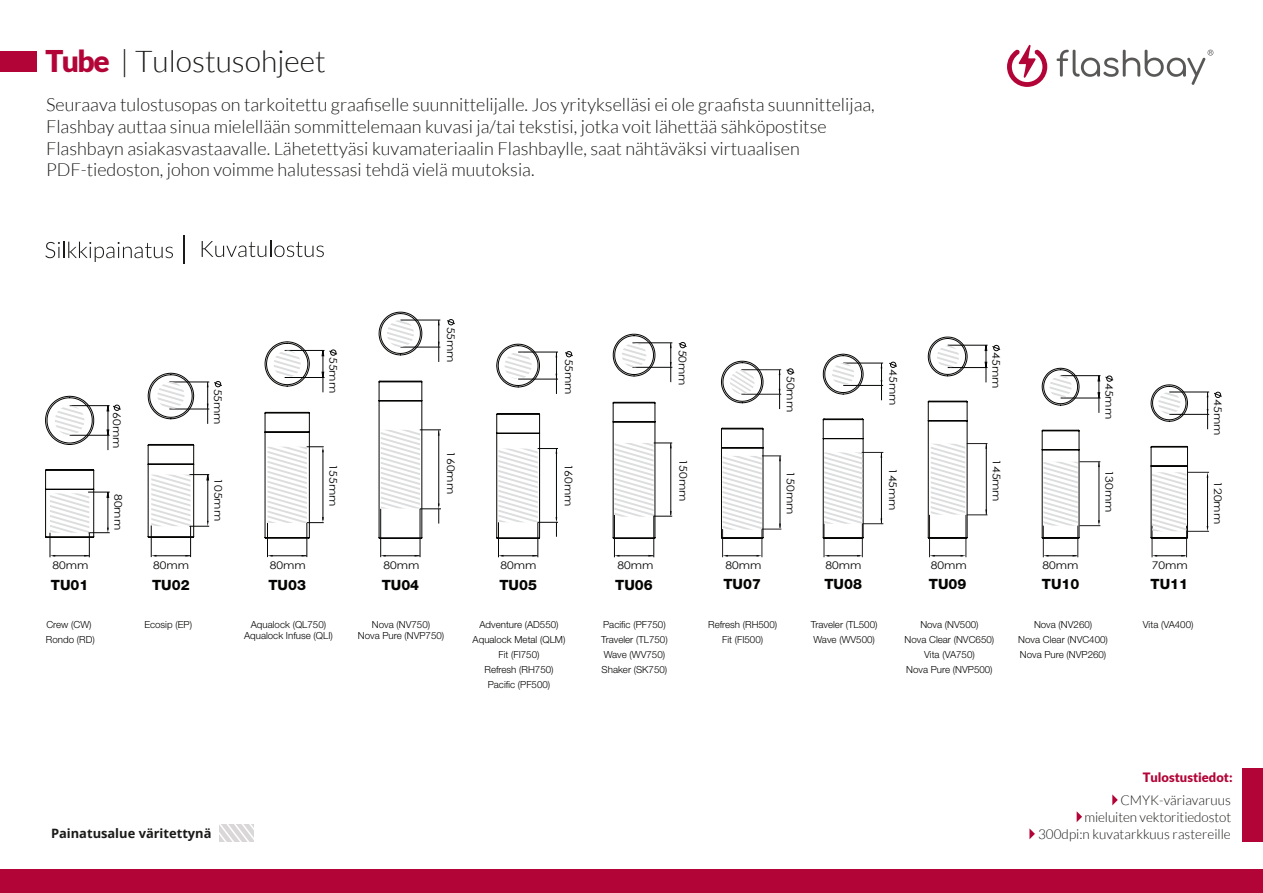
<style>
.page{position:relative;width:1263px;height:893px;background:#fff}
.page>*{position:absolute;margin:0;border:0;box-sizing:border-box;transform-origin:0 0}
.t1{font:300 30px "Lato";color:#1a1a18}
.t2{font:300 18px/21.6px "Lato";color:#1a1a18}
.t3{font:800 14.1px "Helvetica Neue LT Pro";color:#040503}
.t4{font:300 13.5px/17.2px "Lato";color:#1a1a18;text-align:right}
.t5{font:700 12.9px "Open Sans";color:#1a1a18}
.t6{font:900 12.9px "Lato";color:#b30437}
.t7{font:10.5px "Century Gothic";color:#050706;scale:1.15 1}
.t8{font:10.5px "Century Gothic";color:#050705;scale:1.15 1}
.t9{font:10.5px "Century Gothic";color:#050605;scale:1.15 1}
.t10{font:10.5px "Century Gothic";color:#040503;scale:1.15 1}
.t11{font:300 9.75px/15px "Helvetica Neue LT Pro";color:#040503;text-align:center}
.s1{font-weight:900;color:#b30437}
</style>
<div class="page">
<svg style="left:220px;top:825px;width:34px;height:17px"></svg>
<svg style="left:45px;top:242px;width:128px;height:20px"></svg>
<svg style="left:183px;top:235px;width:1px;height:28px"></svg>
<svg style="left:202px;top:241px;width:122px;height:16px"></svg>
<div style="left:1px;top:869px;width:1262px;height:24px;background:#b30437"></div>
<svg style="left:1007px;top:44px;width:40px;height:43px"></svg>
<svg style="left:1057px;top:50px;width:156px;height:35px"></svg>
<div style="left:0;top:51px;width:37px;height:21px;background:#b30437"></div>
<div style="left:1243px;top:768px;width:20px;height:74px;background:#b30437"></div>
<svg style="left:1112px;top:794px;width:6px;height:11px"></svg>
<svg style="left:1077px;top:811px;width:5px;height:11px"></svg>
<svg style="left:1029px;top:828px;width:6px;height:11px"></svg>
<hr style="left:154px;top:555px;width:37px;height:1px;background:#050705">
<hr style="left:271px;top:555px;width:36px;height:1px;background:#050705">
<hr style="left:384px;top:555px;width:36px;height:1px;background:#050705">
<hr style="left:501px;top:555px;width:37px;height:1px;background:#050705">
<hr style="left:617px;top:555px;width:37px;height:1px;background:#050705">
<hr style="left:827px;top:555px;width:33px;height:1px;background:#050705">
<hr style="left:933px;top:555px;width:30px;height:1px;background:#050705">
<hr style="left:1046px;top:555px;width:31px;height:1px;background:#050705">
<hr style="left:1155px;top:555px;width:30px;height:1px;background:#050705">
<svg style="left:45px;top:395px;width:76px;height:162px"></svg>
<hr style="left:190px;top:525px;width:1px;height:32px;background:#050705">
<hr style="left:151px;top:525px;width:1px;height:32px;background:#050705">
<svg style="left:147px;top:372px;width:75px;height:166px"></svg>
<hr style="left:307px;top:523px;width:1px;height:34px;background:#050706">
<hr style="left:267px;top:523px;width:1px;height:34px;background:#050706">
<svg style="left:264px;top:341px;width:74px;height:198px"></svg>
<hr style="left:420px;top:509px;width:1px;height:48px;background:#050706">
<hr style="left:380px;top:509px;width:1px;height:48px;background:#050706">
<svg style="left:378px;top:311px;width:77px;height:229px"></svg>
<hr style="left:538px;top:522px;width:1px;height:35px;background:#050706">
<hr style="left:498px;top:522px;width:1px;height:35px;background:#050706">
<svg style="left:565px;top:351px;width:8px;height:6px"></svg>
<svg style="left:496px;top:343px;width:62px;height:196px"></svg>
<hr style="left:654px;top:515px;width:1px;height:42px;background:#050706">
<hr style="left:614px;top:515px;width:1px;height:42px;background:#050706">
<svg style="left:678px;top:342px;width:9px;height:6px"></svg>
<svg style="left:612px;top:333px;width:60px;height:206px"></svg>
<svg style="left:721px;top:360px;width:74px;height:197px"></svg>
<hr style="left:862px;top:524px;width:1px;height:33px;background:#211d1e">
<hr style="left:824px;top:524px;width:1px;height:33px;background:#211d1e">
<svg style="left:889px;top:362px;width:8px;height:6px"></svg>
<svg style="left:822px;top:353px;width:61px;height:186px"></svg>
<hr style="left:966px;top:515px;width:1px;height:42px;background:#211d1e">
<hr style="left:929px;top:515px;width:1px;height:42px;background:#211d1e">
<hr style="left:1078px;top:526px;width:1px;height:31px;background:#211d1e">
<hr style="left:1043px;top:526px;width:1px;height:31px;background:#211d1e">
<svg style="left:1041px;top:367px;width:73px;height:172px"></svg>
<svg style="left:927px;top:336px;width:74px;height:203px"></svg>
<hr style="left:1186px;top:526px;width:1px;height:31px;background:#211d1e">
<hr style="left:1152px;top:526px;width:1px;height:31px;background:#211d1e">
<svg style="left:1150px;top:384px;width:72px;height:155px"></svg>
<h1 class="t1" style="left:45px;top:45px;width:282px"><span class="s1">Tube</span> | Tulostusohjeet</h1>
<p class="t2" style="left:46px;top:94px;width:830px">Seuraava tulostusopas on tarkoitettu graafiselle suunnittelijalle. Jos yritykselläsi ei ole graafista suunnittelijaa, Flashbay auttaa sinua mielellään sommittelemaan kuvasi ja/tai tekstisi, jotka voit lähettää sähköpostitse Flashbayn asiakasvastaavalle. Lähetettyäsi kuvamateriaalin Flashbaylle, saat nähtäväksi virtuaalisen PDF-tiedoston, johon voimme halutessasi tehdä vielä muutoksia.</p>
<p class="t8" style="left:124px;top:412px;width:33px;rotate:90deg">60mm</p>
<p class="t7" style="left:126px;top:494px;width:33px;rotate:90deg">80mm</p>
<p class="t8" style="left:225px;top:388px;width:33px;rotate:90deg">55mm</p>
<p class="t7" style="left:225px;top:478px;width:39px;rotate:90deg">105mm</p>
<p class="t7" style="left:341px;top:357px;width:33px;rotate:90deg">55mm</p>
<p class="t7" style="left:341px;top:463px;width:39px;rotate:90deg">155mm</p>
<p class="t7" style="left:458px;top:327px;width:33px;rotate:90deg">55mm</p>
<p class="t7" style="left:458px;top:451px;width:39px;rotate:90deg">160mm</p>
<p class="t7" style="left:576px;top:359px;width:33px;rotate:90deg">55mm</p>
<p class="t7" style="left:576px;top:463px;width:39px;rotate:90deg">160mm</p>
<p class="t7" style="left:690px;top:349px;width:33px;rotate:90deg">50mm</p>
<p class="t7" style="left:691px;top:458px;width:39px;rotate:90deg">150mm</p>
<p class="t9" style="left:798px;top:376px;width:33px;rotate:90deg">50mm</p>
<p class="t7" style="left:798px;top:471px;width:39px;rotate:90deg">150mm</p>
<p class="t8" style="left:901px;top:369px;width:33px;rotate:90deg">45mm</p>
<p class="t7" style="left:900px;top:468px;width:39px;rotate:90deg">145mm</p>
<p class="t10" style="left:1004px;top:352px;width:33px;rotate:90deg">45mm</p>
<p class="t7" style="left:1004px;top:459px;width:39px;rotate:90deg">145mm</p>
<p class="t7" style="left:53px;top:557px;width:33px">80mm</p>
<p class="t7" style="left:153px;top:557px;width:33px">80mm</p>
<p class="t7" style="left:270px;top:557px;width:33px">80mm</p>
<p class="t7" style="left:384px;top:557px;width:33px">80mm</p>
<p class="t7" style="left:500px;top:557px;width:33px">80mm</p>
<p class="t7" style="left:617px;top:557px;width:33px">80mm</p>
<p class="t7" style="left:725px;top:557px;width:33px">80mm</p>
<p class="t7" style="left:825px;top:557px;width:33px">80mm</p>
<p class="t7" style="left:931px;top:557px;width:33px">80mm</p>
<p class="t7" style="left:1043px;top:557px;width:33px">80mm</p>
<p class="t9" style="left:1117px;top:383px;width:33px;rotate:90deg">45mm</p>
<p class="t7" style="left:1117px;top:469px;width:39px;rotate:90deg">130mm</p>
<p class="t7" style="left:1152px;top:558px;width:33px">70mm</p>
<h3 class="t3" style="left:723px;top:576px;width:39px">TU07</h3>
<h3 class="t3" style="left:824px;top:576px;width:39px">TU08</h3>
<h3 class="t3" style="left:929px;top:576px;width:39px">TU09</h3>
<h3 class="t3" style="left:1042px;top:576px;width:39px">TU10</h3>
<h3 class="t3" style="left:1151px;top:576px;width:39px">TU11</h3>
<h3 class="t3" style="left:51px;top:577px;width:39px">TU01</h3>
<p class="t11" style="left:46px;top:616px;width:50px;text-align:left">Crew (CW)<br>Rondo (RD)</p>
<p class="t11" style="left:144px;top:616px;width:49px">Ecosip (EP)</p>
<p class="t11" style="left:244px;top:618px;width:90px;line-height:11.7px">Aqualock (QL750)<br>Aqualock Infuse (QLI)</p>
<p class="t11" style="left:358px;top:618px;width:88px;line-height:11.7px">Nova (NV750)<br>Nova Pure (NVP750)</p>
<p class="t11" style="left:473px;top:616px;width:94px">Adventure (AD550)<br>Aqualock Metal (QLM)<br>Fit (FI750)<br>Refresh (RH750)<br>Pacific (PF500)</p>
<p class="t11" style="left:601px;top:616px;width:68px;text-align:left">Pacific (PF750)<br>Traveler (TL750)<br>Wave (WV750)<br>Shaker (SK750)</p>
<p class="t11" style="left:708px;top:616px;width:71px">Refresh (RH500)<br>Fit (FI500)</p>
<p class="t11" style="left:811px;top:616px;width:68px;text-align:left">Traveler (TL500)<br>Wave (WV500)</p>
<p class="t11" style="left:905px;top:616px;width:91px">Nova (NV500)<br>Nova Clear (NVC650)<br>Vita (VA750)<br>Nova Pure (NVP500)</p>
<p class="t11" style="left:1018px;top:616px;width:91px">Nova (NV260)<br>Nova Clear (NVC400)<br>Nova Pure (NVP260)</p>
<p class="t11" style="left:1143px;top:616px;width:52px">Vita (VA400)</p>
<h3 class="t3" style="left:152px;top:577px;width:39px">TU02</h3>
<h3 class="t3" style="left:268px;top:577px;width:39px">TU03</h3>
<h3 class="t3" style="left:382px;top:577px;width:39px">TU04</h3>
<h3 class="t3" style="left:499px;top:577px;width:39px">TU05</h3>
<h3 class="t3" style="left:615px;top:577px;width:39px">TU06</h3>
<p class="t9" style="left:1225px;top:399px;width:33px;rotate:90deg">45mm</p>
<p class="t7" style="left:1225px;top:481px;width:39px;rotate:90deg">120mm</p>
<h3 class="t5" style="left:51px;top:824px;width:162px">Painatusalue väritettynä</h3>
<h3 class="t6" style="left:1143px;top:769px;width:91px">Tulostustiedot:</h3>
<h3 class="t4" style="left:1038px;top:791px;width:195px">CMYK-väriavaruus<br>mieluiten vektoritiedostot<br>300dpi:n kuvatarkkuus rastereille</h3>
</div>
